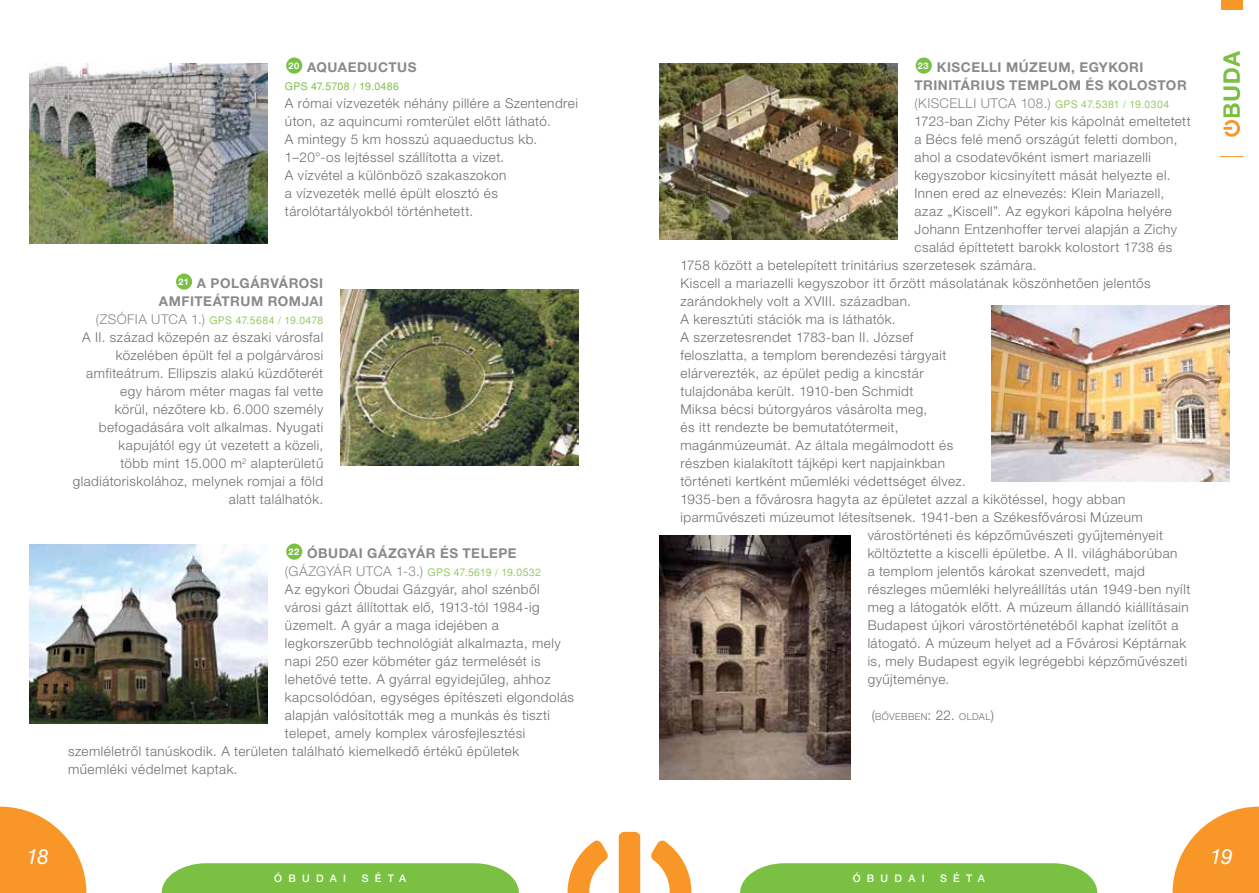
<style>
.page{position:relative;width:1259px;height:893px;background:#fff}
.page>*{position:absolute;margin:0;border:0;box-sizing:border-box;transform-origin:0 0}
.t1{font:21px "Helvetica H Italic";color:#fff}
.t2{font:13.5px/18px "Helvetica H Light";letter-spacing:.035em;color:#6d6e71}
.t3{font:13.5px/18px "Helvetica H Bold";letter-spacing:.04em;color:#888a8d}
.t4{font:13.5px "Helvetica H Light";letter-spacing:.15em;color:#888a8d}
.t5{font:13.5px "Helvetica H Light";letter-spacing:.04em;color:#888a8d}
.t6{font:10.5px "Helvetica H Regular";letter-spacing:.03em;color:#95cb64}
.t7{font:10.5px "Helvetica H Medium";letter-spacing:.6em;color:#fff}
.t8{font:10.5px "Helvetica H Regular";letter-spacing:.03em;color:#7ac143}
.t9{font:9.45px "Helvetica H Light";letter-spacing:.05em;color:#6d6e71}
.s1{font-family:"Helvetica H Light";font-size:13.5px;color:#888a8d}
.s2{font-family:"Helvetica H Regular";font-size:10.5px;color:#95cb64}
.s3{font-size:13.5px}
</style>
<div class="page">
<svg style="left:567px;top:832px;width:124px;height:61px"></svg>
<svg style="left:0;top:807px;width:86px;height:86px"></svg>
<svg style="left:1172px;top:807px;width:87px;height:86px"></svg>
<svg style="left:1223px;top:51px;width:17px;height:86px"></svg>
<div style="left:1221px;top:0;width:21px;height:10px;background:#f89728"></div>
<svg style="left:740px;top:863px;width:357px;height:30px;background:#82c44e"></svg>
<svg style="left:162px;top:863px;width:357px;height:30px;background:#82c44e"></svg>
<svg style="left:1219px;top:156px;width:24px;height:1px"></svg>
<img style="left:340px;top:289px;width:238px;height:176px">
<img style="left:30px;top:64px;width:238px;height:179px">
<img style="left:659px;top:64px;width:238px;height:176px">
<img style="left:991px;top:306px;width:238px;height:175px">
<img style="left:659px;top:536px;width:191px;height:244px">
<div style="left:915px;top:58px;width:17px;height:16px;background:#7ac143;border-radius:50%"></div>
<div style="left:286px;top:58px;width:16px;height:16px;background:#7ac143;border-radius:50%"></div>
<div style="left:176px;top:274px;width:16px;height:16px;background:#7ac143;border-radius:50%"></div>
<div style="left:286px;top:544px;width:16px;height:16px;background:#7ac143;border-radius:50%"></div>
<img style="left:30px;top:544px;width:238px;height:179px">
<p class="t3" style="left:288px;top:58px;width:130px"><sup>20</sup> AQUAEDUCTUS</p>
<p class="t8" style="left:285px;top:80px;width:116px">GPS 47.5708 / 19.0486</p>
<p class="t2" style="left:285px;top:94px;width:294px">A római vízvezeték néhány pillére a Szentendrei úton, az aquincumi romterület elôtt látható.<br>A mintegy 5 km hosszú aquaeductus kb.<br>1–20°-os lejtéssel szállította a vizet.<br>A vízvétel a különbözõ szakaszokon<br>a vízvezeték mellé épült elosztó és tárolótartályokból történhetett.</p>
<p class="t3" style="left:159px;top:274px;width:164px;text-align:right"><sup>21</sup> A POLGÁRVÁROSI<br>AMFITEÁTRUM ROMJAI</p>
<p class="t5" style="left:96px;top:312px;width:21px">(Zsófia</p>
<p class="t6" style="left:151px;top:314px;width:173px"><span class="s1">utca 1.)</span> GPS 47.5684 / 19.0478</p>
<p class="t2" style="left:73px;top:328px;width:252px;text-align:right">A II. század közepén az északi városfal közelében épült fel a polgárvárosi amfiteátrum. Ellipszis alakú küzdôterét egy három méter magas fal vette<br>körül, nézôtere kb. 6.000 személy befogadására volt alkalmas. Nyugati kapujától egy út vezetett a közeli,<br>több mint 15.000 m<sup>2</sup> alapterületû gladiátoriskolához, melynek romjai a föld alatt találhatók.</p>
<p class="t3" style="left:288px;top:544px;width:230px"><sup>22</sup> ÓBUDAI GÁZGYÁR ÉS TELEPE</p>
<p class="t6" style="left:285px;top:566px;width:257px"><span class="s1">(Gázgyár utca 1-3.)</span> GPS 47.5619 / 19.0532</p>
<p class="t2" style="left:285px;top:580px;width:256px">Az egykori Óbudai Gázgyár, ahol szénbôl</p>
<p class="t2" style="left:285px;top:598px;width:256px">városi gázt állítottak elô, 1913-tól 1984-ig</p>
<p class="t2" style="left:285px;top:616px;width:215px">üzemelt. A gyár a maga idejében a</p>
<p class="t2" style="left:285px;top:634px;width:277px">legkorszerûbb technológiát alkalmazta, mely</p>
<p class="t2" style="left:285px;top:652px;width:257px">napi 250 ezer köbméter gáz termelését is</p>
<p class="t2" style="left:285px;top:670px;width:267px">lehetôvé tette. A gyárral egyidejûleg, ahhoz</p>
<p class="t2" style="left:285px;top:688px;width:291px">kapcsolódóan, egységes építészeti elgondolás</p>
<p class="t2" style="left:285px;top:706px;width:267px">alapján valósították meg a munkás és tiszti</p>
<p class="t2" style="left:285px;top:724px;width:242px">telepet, amely komplex városfejlesztési</p>
<p class="t2" style="left:68px;top:742px;width:453px">szemléletrôl tanúskodik. A területen található kiemelkedô értékû épületek</p>
<p class="t2" style="left:68px;top:760px;width:171px">mûemléki védelmet kaptak.</p>
<p class="t3" style="left:914px;top:58px;width:274px"><sup>23</sup> KISCELLI MÚZEUM, EGYKORI<br>TRINITÁRIUS TEMPLOM ÉS KOLOSTOR</p>
<p class="t4" style="left:914px;top:96px;width:256px">(Kiscelli utca 108.) <span class="s2">GPS 47.5381 / 19.0304</span></p>
<p class="t2" style="left:914px;top:112px;width:278px">1723-ban Zichy Péter kis kápolnát emeltetett</p>
<p class="t2" style="left:914px;top:130px;width:264px">a Bécs felé menô országút feletti dombon,</p>
<p class="t2" style="left:914px;top:148px;width:238px">ahol a csodatevôként ismert mariazelli</p>
<p class="t2" style="left:914px;top:166px;width:258px">kegyszobor kicsinyített mását helyezte el.</p>
<p class="t2" style="left:914px;top:184px;width:251px">Innen ered az elnevezés: Klein Mariazell,</p>
<p class="t2" style="left:914px;top:202px;width:259px">azaz „Kiscell”. Az egykori kápolna helyére</p>
<p class="t2" style="left:914px;top:220px;width:264px">Johann Entzenhoffer tervei alapján a Zichy</p>
<p class="t2" style="left:914px;top:238px;width:259px">család építtetett barokk kolostort 1738 és</p>
<p class="t2" style="left:680px;top:256px;width:357px">1758 között a betelepített trinitárius szerzetesek számára.</p>
<p class="t2" style="left:680px;top:274px;width:471px">Kiscell a mariazelli kegyszobor itt ôrzött másolatának köszönhetôen jelentôs</p>
<p class="t2" style="left:680px;top:292px;width:232px">zarándokhely volt a XVIII. században.</p>
<p class="t2" style="left:680px;top:310px;width:217px">A keresztúti stációk ma is láthatók.</p>
<p class="t2" style="left:680px;top:328px;width:234px">A szerzetesrendet 1783-ban II. József</p>
<p class="t2" style="left:680px;top:346px;width:267px">feloszlatta, a templom berendezési tárgyait</p>
<p class="t2" style="left:680px;top:364px;width:245px">elárverezték, az épület pedig a kincstár</p>
<p class="t2" style="left:680px;top:382px;width:234px">tulajdonába került. 1910-ben Schmidt</p>
<p class="t2" style="left:680px;top:400px;width:248px">Miksa bécsi bútorgyáros vásárolta meg,</p>
<p class="t2" style="left:680px;top:418px;width:219px">és itt rendezte be bemutatótermeit,</p>
<p class="t2" style="left:680px;top:436px;width:274px">magánmúzeumát. Az általa megálmodott és</p>
<p class="t2" style="left:680px;top:454px;width:266px">részben kialakított tájképi kert napjainkban</p>
<p class="t2" style="left:680px;top:472px;width:287px">történeti kertként mûemléki védettséget élvez.</p>
<p class="t2" style="left:680px;top:490px;width:446px">1935-ben a fôvárosra hagyta az épületet azzal a kikötéssel, hogy abban</p>
<p class="t2" style="left:680px;top:508px;width:464px">iparmûvészeti múzeumot létesítsenek. 1941-ben a Székesfôvárosi Múzeum</p>
<p class="t2" style="left:867px;top:526px;width:297px">várostörténeti és képzômûvészeti gyûjteményeit</p>
<p class="t2" style="left:867px;top:544px;width:311px">költöztette a kiscelli épületbe. A II. világháborúban</p>
<p class="t2" style="left:867px;top:562px;width:278px">a templom jelentôs károkat szenvedett, majd</p>
<p class="t2" style="left:867px;top:580px;width:324px">részleges mûemléki helyreállítás után 1949-ben nyílt</p>
<p class="t2" style="left:867px;top:598px;width:323px">meg a látogatók elôtt. A múzeum állandó kiállításain</p>
<p class="t2" style="left:867px;top:616px;width:312px">Budapest újkori várostörténetébôl kaphat ízelítôt a</p>
<p class="t2" style="left:867px;top:634px;width:320px">látogató. A múzeum helyet ad a Fôvárosi Képtárnak</p>
<p class="t2" style="left:867px;top:652px;width:321px">is, mely Budapest egyik legrégebbi képzômûvészeti</p>
<p class="t2" style="left:867px;top:670px;width:83px">gyûjteménye.</p>
<p class="t9" style="left:871px;top:711px;width:124px"><span class="s3">(</span>BÔVEBBEN<span class="s3">: 22.</span> OLDAL<span class="s3">)</span></p>
<h1 class="t1" style="left:26px;top:846px;width:24px">18</h1>
<h1 class="t1" style="left:1210px;top:846px;width:24px">19</h1>
<p class="t7" style="left:274px;top:872px;width:73px">ÓBUDAI</p>
<p class="t7" style="left:362px;top:872px;width:46px">SÉTA</p>
<p class="t7" style="left:852px;top:872px;width:73px">ÓBUDAI</p>
<p class="t7" style="left:940px;top:872px;width:46px">SÉTA</p>
</div>
